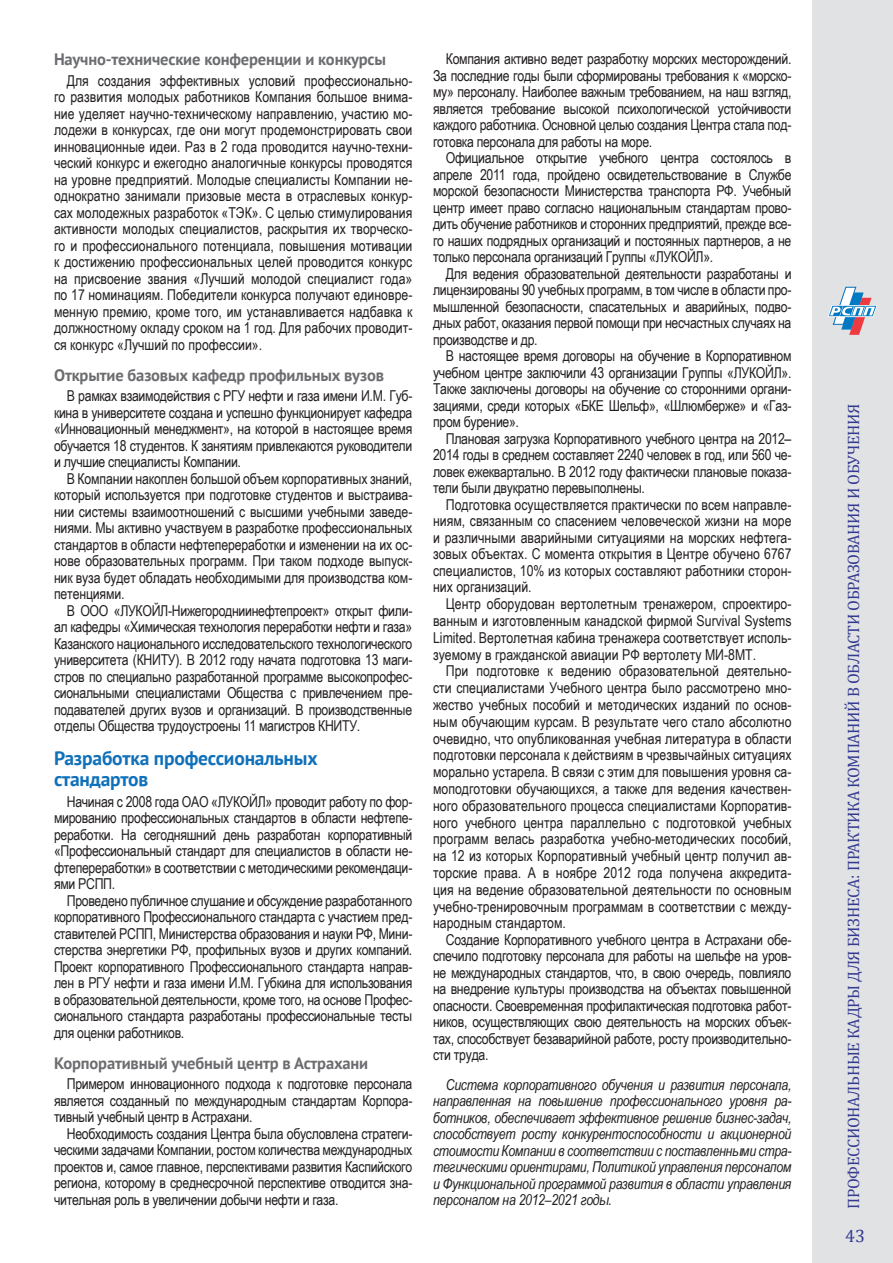
<style>
.page{position:relative;width:893px;height:1263px;background:#fff}
.page>*{position:absolute;margin:0;border:0;box-sizing:border-box;transform-origin:0 0}
.Синий_основной{font:700 19.5px/21px "PT Sans";letter-spacing:-.01em;color:#1070b9}
.t1{font:18px "Cambria";color:#333a90}
.Серый_подзаголовок{font:700 16.5px "PT Sans";letter-spacing:-.01em;color:#6c6d70}
.t2{font:16.5px "Cambria";letter-spacing:-.02em;color:#333a90}
.текст_основной{font:15px/16.5px "Arial Narrow";letter-spacing:-.02em;color:#231f20;text-align:justify}
.текст_основной-2{font:italic 15px/16.5px "Arial Narrow";letter-spacing:-.02em;color:#231f20;text-align:justify}
</style>
<div class="page">
<div style="left:812px;top:0;width:81px;height:1263px;background:#e1e2e4"></div>
<svg style="left:828px;top:287px;width:49px;height:48px"></svg>
<p class="Серый_подзаголовок" style="left:54px;top:48px;width:334px">Научно-технические конференции и конкурсы</p>
<p class="текст_основной" style="left:54px;top:72px;width:360px;text-indent:13px">Для создания эффективных условий профессионально&shy;го развития молодых работников Компания большое внима&shy;ние уделяет научно-техническому направлению, участию мо&shy;лодежи в конкурсах, где они могут продемонстрировать свои инновационные идеи. Раз в 2 года проводится научно-техни&shy;ческий конкурс и ежегодно аналогичные конкурсы проводятся на уровне предприятий. Молодые специалисты Компании не&shy;однократно занимали призовые места в отраслевых конкур&shy;сах молодежных разработок «ТЭК». С целью стимулирования активности молодых специалистов, раскрытия их творческо&shy;го и профессионального потенциала, повышения мотивации к достижению профессиональных целей проводится конкурс на присвоение звания «Лучший молодой специалист года» по 17 номинациям. Победители конкурса получают единовре&shy;менную премию, кроме того, им устанавливается надбавка к должностному окладу сроком на 1 год. Для рабочих проводит&shy;ся конкурс «Лучший по профессии».</p>
<p class="Серый_подзаголовок" style="left:54px;top:364px;width:331px">Открытие базовых кафедр профильных вузов</p>
<p class="текст_основной" style="left:54px;top:387px;width:360px;text-indent:13px">В рамках взаимодействия с РГУ нефти и газа имени И.М. Губ&shy;кина в университете создана и успешно функционирует кафедра «Инновационный менеджмент», на которой в настоящее время обучается 18 студентов. К занятиям привлекаются руководители и лучшие специалисты Компании.</p>
<p class="текст_основной" style="left:54px;top:470px;width:360px;text-indent:13px">В Компании накоплен большой объем корпоративных знаний, который используется при подготовке студентов и выстраива&shy;нии системы взаимоотношений с высшими учебными заведе&shy;ниями. Мы активно участвуем в разработке профессиональных стандартов в области нефтепереработки и изменении на их ос&shy;нове образовательных программ. При таком подходе выпуск&shy;ник вуза будет обладать необходимыми для производства ком&shy;петенциями.</p>
<p class="текст_основной" style="left:54px;top:602px;width:360px;text-indent:13px">В ООО «ЛУКОЙЛ-Нижегородниинефтепроект» открыт фили&shy;ал кафедры «Химическая технология переработки нефти и газа» Казанского национального исследовательского технологического университета (КНИТУ). В 2012 году начата подготовка 13 маги&shy;стров по специально разработанной программе высокопрофес&shy;сиональными специалистами Общества с привлечением пре&shy;подавателей других вузов и организаций. В производственные отделы Общества трудоустроены 11 магистров КНИТУ.</p>
<p class="Синий_основной" style="left:54px;top:747px;width:265px">Разработка профессиональных стандартов</p>
<p class="текст_основной" style="left:54px;top:793px;width:360px;text-indent:13px">Начиная с 2008 года ОАО «ЛУКОЙЛ» проводит работу по фор&shy;мированию профессиональных стандартов в области нефтепе&shy;реработки. На сегодняшний день разработан корпоративный «Профессиональный стандарт для специалистов в области не&shy;фтепереработки» в соответствии с методическими рекомендаци&shy;ями РСПП.</p>
<p class="текст_основной" style="left:54px;top:892px;width:360px;text-indent:13px">Проведено публичное слушание и обсуждение разработанного корпоративного Профессионального стандарта с участием пред&shy;ставителей РСПП, Министерства образования и науки РФ, Мини&shy;стерства энергетики РФ, профильных вузов и других компаний.<br>Проект корпоративного Профессионального стандарта направ&shy;лен в РГУ нефти и газа имени И.М. Губкина для использования в образовательной деятельности, кроме того, на основе Профес&shy;сионального стандарта разработаны профессиональные тесты для оценки работников.</p>
<p class="Серый_подзаголовок" style="left:54px;top:1052px;width:316px">Корпоративный учебный центр в Астрахани</p>
<p class="текст_основной" style="left:54px;top:1075px;width:360px;text-indent:13px">Примером инновационного подхода к подготовке персонала является созданный по международным стандартам Корпора&shy;тивный учебный центр в Астрахани.</p>
<p class="текст_основной" style="left:54px;top:1125px;width:360px;text-indent:13px">Необходимость создания Центра была обусловлена стратеги&shy;ческими задачами Компании, ростом количества международных проектов и, самое главное, перспективами развития Каспийского региона, которому в среднесрочной перспективе отводится зна&shy;чительная роль в увеличении добычи нефти и газа.</p>
<p class="текст_основной" style="left:433px;top:50px;width:360px;text-indent:13px">Компания активно ведет разработку морских месторождений.<br>За последние годы были сформированы требования к «морско&shy;му» персоналу. Наиболее важным требованием, на наш взгляд, является требование высокой психологической устойчивости каждого работника. Основной целью создания Центра стала под&shy;готовка персонала для работы на море.</p>
<p class="текст_основной" style="left:433px;top:149px;width:360px;text-indent:13px">Официальное открытие учебного центра состоялось в апреле 2011 года, пройдено освидетельствование в Службе морской безопасности Министерства транспорта РФ. Учебный центр имеет право согласно национальным стандартам прово&shy;дить обучение работников и сторонних предприятий, прежде все&shy;го наших подрядных организаций и постоянных партнеров, а не только персонала организаций Группы «ЛУКОЙЛ».</p>
<p class="текст_основной" style="left:433px;top:265px;width:360px;text-indent:13px">Для ведения образовательной деятельности разработаны и лицензированы 90 учебных программ, в том числе в области про&shy;мышленной безопасности, спасательных и аварийных, подво&shy;дных работ, оказания первой помощи при несчастных случаях на производстве и др.</p>
<p class="текст_основной" style="left:433px;top:347px;width:360px;text-indent:13px">В настоящее время договоры на обучение в Корпоративном учебном центре заключили 43 организации Группы «ЛУКОЙЛ».<br>Также заключены договоры на обучение со сторонними органи&shy;зациями, среди которых «БКЕ Шельф», «Шлюмберже» и «Газ&shy;пром бурение».</p>
<p class="текст_основной" style="left:433px;top:430px;width:360px;text-indent:13px">Плановая загрузка Корпоративного учебного центра на 2012– 2014 годы в среднем составляет 2240 человек в год, или 560 че&shy;ловек ежеквартально. В 2012 году фактически плановые показа&shy;тели были двукратно перевыполнены.</p>
<p class="текст_основной" style="left:433px;top:496px;width:360px;text-indent:13px">Подготовка осуществляется практически по всем направле&shy;ниям, связанным со спасением человеческой жизни на море и различными аварийными ситуациями на морских нефтега&shy;зовых объектах. С момента открытия в Центре обучено 6767 специалистов, 10% из которых составляют работники сторон&shy;них организаций.</p>
<p class="текст_основной" style="left:433px;top:595px;width:360px;text-indent:13px">Центр оборудован вертолетным тренажером, спроектиро&shy;ванным и изготовленным канадской фирмой Survival Systems Limited. Вертолетная кабина тренажера соответствует исполь&shy;зуемому в гражданской авиации РФ вертолету МИ-8МТ.</p>
<p class="текст_основной" style="left:433px;top:662px;width:360px;text-indent:13px">При подготовке к ведению образовательной деятельно&shy;сти специалистами Учебного центра было рассмотрено мно&shy;жество учебных пособий и методических изданий по основ&shy;ным обучающим курсам. В результате чего стало абсолютно очевидно, что опубликованная учебная литература в области подготовки персонала к действиям в чрезвычайных ситуациях морально устарела. В связи с этим для повышения уровня са&shy;моподготовки обучающихся, а также для ведения качествен&shy;ного образовательного процесса специалистами Корпоратив&shy;ного учебного центра параллельно с подготовкой учебных программ велась разработка учебно-методических пособий, на 12 из которых Корпоративный учебный центр получил ав&shy;торские права. А в ноябре 2012 года получена аккредита&shy;ция на ведение образовательной деятельности по основным учебно-тренировочным программам в соответствии с между&shy;народным стандартом.</p>
<p class="текст_основной" style="left:433px;top:931px;width:360px;text-indent:13px">Создание Корпоративного учебного центра в Астрахани обе&shy;спечило подготовку персонала для работы на шельфе на уров&shy;не международных стандартов, что, в свою очередь, повлияло на внедрение культуры производства на объектах повышенной опасности. Своевременная профилактическая подготовка работ&shy;ников, осуществляющих свою деятельность на морских объек&shy;тах, способствует безаварийной работе, росту производительно&shy;сти труда.</p>
<p class="текст_основной-2" style="left:433px;top:1076px;width:360px;text-indent:13px">Система корпоративного обучения и развития персонала, направленная на повышение профессионального уровня ра&shy;ботников, обеспечивает эффективное решение бизнес-задач, способствует росту конкурентоспособности и акционерной стоимости Компании в соответствии с поставленными стра&shy;тегическими ориентирами, Политикой управления персоналом и Функциональной программой развития в области управления персоналом на 2012–2021 годы.</p>
<p class="t2" style="left:844px;top:1209px;width:807px;rotate:-90deg">ПРОФЕССИОНАЛЬНЫЕ КАДРЫ ДЛЯ БИЗНЕСА: ПРАКТИКА КОМПАНИЙ В ОБЛАСТИ ОБРАЗОВАНИЯ И ОБУЧЕНИЯ</p>
<p class="t1" style="left:845px;top:1225px;width:22px">43</p>
</div>
